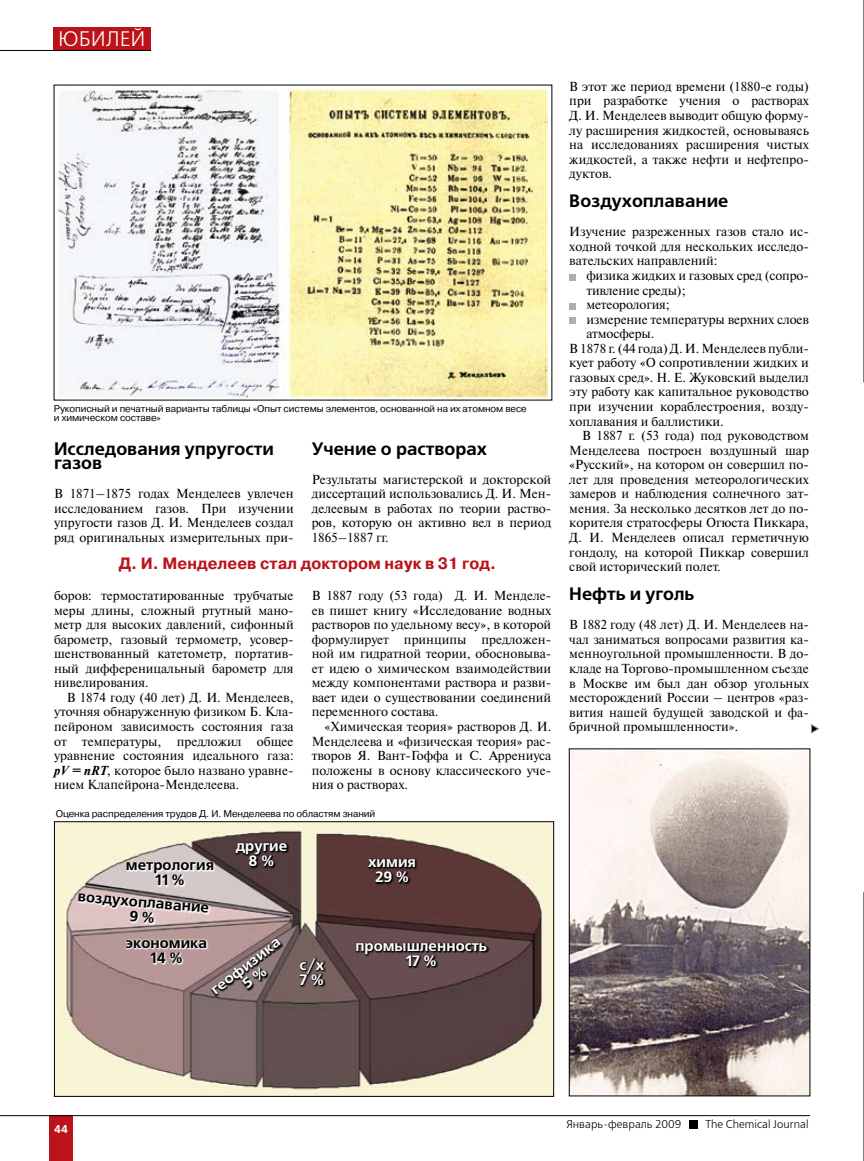
<style>
.page{position:relative;width:864px;height:1161px;background:#fff}
.page>*{position:absolute;margin:0;border:0;box-sizing:border-box;transform-origin:0 0}
.t1{font:21px "Free Set C";color:#fff}
.t2{font:700 18px/14.5px "Free Set C";color:#000}
.t3{font:700 16.35px "Pragmatica C";color:#ba131a;scale:.96 1}
.t4{font:700 15px/15px "Free Set C";color:#000;text-align:center}
.t5{font:700 15px/15px "Free Set C";color:#fff;text-align:center}
.t6{font:700 14.4px/15px "Free Set C";color:#fff;text-align:center;scale:1.09 1}
.t7{font:13.05px/14.5px "Newton C";color:#000;text-align:justify}
.t8{font:11.25px "Free Set C";color:#000}
.t9{font:700 11.25px "Free Set C";color:#fff}
.t10{font:9.75px/9.4px "Pragmatica C";letter-spacing:-.01em;color:#000}
.s1{font-family:"Newton C"}
.s2{font-weight:700;font-style:italic}
</style>
<div class="page">
<div style="left:50px;top:1115px;width:23px;height:46px;background:#ba131a"></div>
<hr style="left:0;top:1115px;width:809px;height:1px;background:#000">
<div style="left:689px;top:1120px;width:8px;height:8px;background:#000"></div>
<svg style="left:863px;top:0;width:1px;height:382px"></svg>
<div style="left:53px;top:27px;width:98px;height:23px;background:#ba131a"></div>
<hr style="left:0;top:50px;width:151px;height:1px;background:#000">
<img style="left:56px;top:87px;width:493px;height:311px">
<img style="left:56px;top:823px;width:496px;height:272px">
<div style="left:54px;top:821px;width:500px;height:276px;border:1px solid #000"></div>
<svg style="left:366px;top:857px;width:127px;height:66px;background:#543532"></svg>
<svg style="left:354px;top:941px;width:172px;height:63px;background:#543f41"></svg>
<svg style="left:330px;top:955px;width:34px;height:68px;background:#614d4d"></svg>
<svg style="left:209px;top:937px;width:121px;height:108px;background:#6a5858"></svg>
<svg style="left:124px;top:937px;width:162px;height:64px;background:#846e6f"></svg>
<svg style="left:76px;top:891px;width:172px;height:73px;background:#c1a9a8"></svg>
<svg style="left:125px;top:860px;width:130px;height:66px"></svg>
<svg style="left:234px;top:841px;width:127px;height:66px;background:#6c5854"></svg>
<svg style="left:569px;top:274px;width:6px;height:6px"></svg>
<div style="left:569px;top:303px;width:6px;height:7px;background:#acaeb0"></div>
<svg style="left:569px;top:318px;width:6px;height:6px"></svg>
<img style="left:570px;top:750px;width:238px;height:344px">
<svg style="left:863px;top:892px;width:1px;height:269px"></svg>
<svg style="left:811px;top:724px;width:7px;height:9px"></svg>
<h1 class="t1" style="left:58px;top:28px;width:89px">ЮБИЛЕЙ</h1>
<p class="t10" style="left:54px;top:404px;width:474px">Рукописный и печатный варианты таблицы <span class="s1">«</span>Опыт системы элементов, основанной на их атомном весе и химическом составе<span class="s1">»</span></p>
<h2 class="t2" style="left:54px;top:442px;width:221px">Исследования упругости газов</h2>
<p class="t7" style="left:54px;top:486px;width:241px">В 1871–1875 годах Менделеев увлечен исследованием газов. При изучении упругости газов Д. И. Менделеев создал ряд оригинальных измерительных при-</p>
<h2 class="t2" style="left:311px;top:442px;width:177px">Учение о растворах</h2>
<p class="t7" style="left:311px;top:472px;width:241px">Результаты магистерской и докторской диссертаций использовались Д. И. Мен&shy;делеевым в работах по теории раство&shy;ров, которую он активно вел в период 1865–1887 гг.</p>
<p class="t3" style="left:119px;top:554px;width:394px">Д. И. Менделеев стал доктором наук в 31 год.</p>
<p class="t7" style="left:54px;top:588px;width:241px">боров: термостатированные трубчатые меры длины, сложный ртутный мано&shy;метр для высоких давлений, сифонный барометр, газовый термометр, усовер&shy;шенствованный катетометр, портатив&shy;ный дифференицальный барометр для нивелирования.</p>
<p class="t7" style="left:54px;top:690px;width:241px;text-indent:13px">В 1874 году (40 лет) Д. И. Менделеев, уточняя обнаруженную физиком Б. Кла&shy;пейроном зависимость состояния газа от температуры, предложил общее уравнение состояния идеального газа: <span class="s2">pV = nRT</span>, которое было названо уравне&shy;нием Клапейрона-Менделеева.</p>
<p class="t7" style="left:311px;top:588px;width:241px">В 1887 году (53 года) Д. И. Менделе&shy;ев пишет книгу «Исследование водных растворов по удельному весу», в которой формулирует принципы предложен&shy;ной им гидратной теории, обосновыва&shy;ет идею о химическом взаимодействии между компонентами раствора и разви&shy;вает идеи о существовании соединений переменного состава.</p>
<p class="t7" style="left:311px;top:719px;width:241px;text-indent:13px">«Химическая теория» растворов Д. И.<br>Менделеева и «физическая теория» рас&shy;творов Я. Вант-Гоффа и С. Аррениуса положены в основу классического уче&shy;ния о растворах.</p>
<p class="t10" style="left:56px;top:809px;width:321px">Оценка распределения трудов Д. И. Менделеева по областям знаний</p>
<p class="t5" style="left:368px;top:855px;width:49px">химия<br>29 %</p>
<p class="t5" style="left:235px;top:839px;width:53px">другие<br>8 %</p>
<p class="t4" style="left:126px;top:858px;width:90px">метрология<br>11 %</p>
<p class="t4" style="left:78px;top:889px;width:133px;rotate:5deg">воздухоплавание<br>9 %</p>
<p class="t6" style="left:208px;top:986px;width:78px;rotate:-38deg">геофизика<br>5 %</p>
<p class="t4" style="left:126px;top:935px;width:83px">экономика<br>14 %</p>
<p class="t5" style="left:355px;top:938px;width:133px">промышленность</p>
<p class="t5" style="left:299px;top:957px;width:26px">с/х</p>
<p class="t5" style="left:405px;top:953px;width:32px">17 %</p>
<p class="t5" style="left:299px;top:972px;width:26px">7 %</p>
<p class="t7" style="left:569px;top:79px;width:241px">В этот же период времени (1880-е годы) при разработке учения о растворах Д. И. Менделеев выводит общую форму&shy;лу расширения жидкостей, основываясь на исследованиях расширения чистых жидкостей, а также нефти и нефтепро&shy;дуктов.</p>
<h2 class="t2" style="left:569px;top:194px;width:161px">Воздухоплавание</h2>
<p class="t7" style="left:569px;top:225px;width:241px">Изучение разреженных газов стало ис&shy;ходной точкой для нескольких исследо&shy;вательских направлений:</p>
<p class="t7" style="left:586px;top:268px;width:224px">физика жидких и газовых сред (сопро-</p>
<p class="t7" style="left:586px;top:283px;width:101px">тивление среды);</p>
<p class="t7" style="left:586px;top:297px;width:85px">метеорология;</p>
<p class="t7" style="left:586px;top:312px;width:224px">измерение температуры верхних слоев</p>
<p class="t7" style="left:586px;top:327px;width:69px">атмосферы.</p>
<p class="t7" style="left:569px;top:341px;width:241px">В 1878 г. (44 года) Д. И. Менделеев публи-</p>
<p class="t7" style="left:569px;top:356px;width:241px">кует работу «О сопротивлении жидких и</p>
<p class="t7" style="left:569px;top:370px;width:241px">газовых сред». Н. Е. Жуковский выделил</p>
<p class="t7" style="left:569px;top:385px;width:241px">эту работу как капитальное руководство</p>
<p class="t7" style="left:569px;top:399px;width:241px">при изучении кораблестроения, возду-</p>
<p class="t7" style="left:569px;top:414px;width:156px">хоплавания и баллистики.</p>
<p class="t7" style="left:582px;top:428px;width:228px">В 1887 г. (53 года) под руководством</p>
<p class="t7" style="left:569px;top:443px;width:241px">Менделеева построен воздушный шар</p>
<p class="t7" style="left:569px;top:457px;width:241px">«Русский», на котором он совершил по-</p>
<p class="t7" style="left:569px;top:472px;width:241px">лет для проведения метеорологических</p>
<p class="t7" style="left:569px;top:487px;width:241px">замеров и наблюдения солнечного зат-</p>
<p class="t7" style="left:569px;top:501px;width:241px">мения. За несколько десятков лет до по-</p>
<p class="t7" style="left:569px;top:516px;width:241px">корителя стратосферы Огюста Пиккара,</p>
<p class="t7" style="left:569px;top:530px;width:241px">Д. И. Менделеев описал герметичную</p>
<p class="t7" style="left:569px;top:545px;width:241px">гондолу, на которой Пиккар совершил</p>
<p class="t7" style="left:569px;top:559px;width:153px">свой исторический полет.</p>
<h2 class="t2" style="left:569px;top:587px;width:126px">Нефть и уголь</h2>
<p class="t7" style="left:569px;top:617px;width:241px">В 1882 году (48 лет) Д. И. Менделеев на&shy;чал заниматься вопросами развития ка&shy;менноугольной промышленности. В до&shy;кладе на Торгово-промышленном съезде в Москве им был дан обзор угольных месторождений России – центров «раз&shy;вития нашей будущей заводской и фа&shy;бричной промышленности».</p>
<p class="t9" style="left:54px;top:1122px;width:15px">44</p>
<p class="t8" style="left:566px;top:1118px;width:117px">Январь-февраль 2009</p>
<p class="t8" style="left:705px;top:1118px;width:104px">The Chemical Journal</p>
</div>
